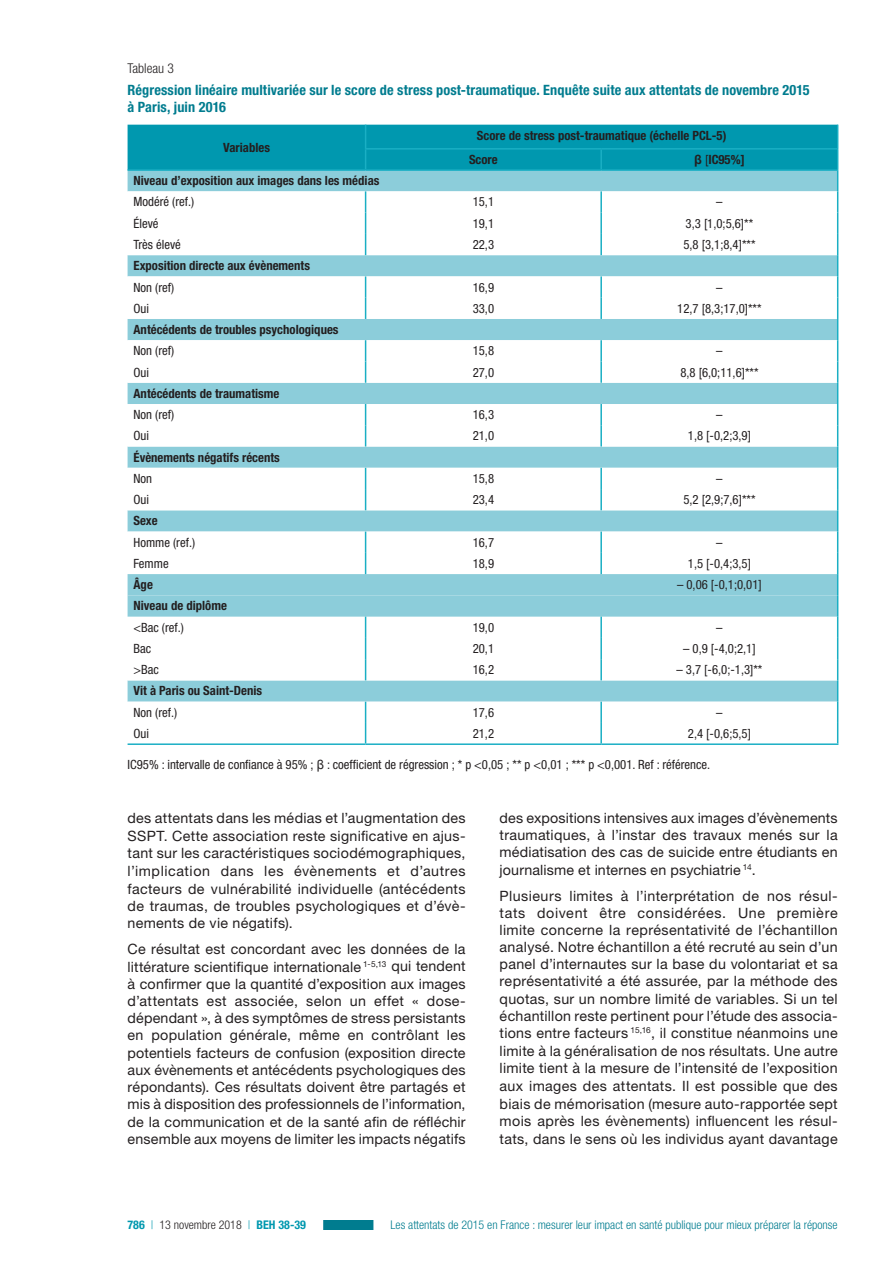
<style>
.page{position:relative;width:893px;height:1263px;background:#fff}
.page>*{position:absolute;margin:0;border:0;box-sizing:border-box;transform-origin:0 0}
.t1{font:14.25px/17.4px "Helvetica Neue LT Std";letter-spacing:.02em;color:#231f20;text-align:justify}
.t2{font:700 condensed 14.25px/17.1px "Helvetica Neue LT Std";letter-spacing:.01em;color:#007c8f}
.t3{font:300 condensed 13.5px "Helvetica Neue LT Std";color:#231f20}
.t4{font:condensed 12.75px "Helvetica Neue LT Std";color:#231f20}
.t5{font:700 condensed 12.75px/24.2px "Helvetica Neue LT Std";color:#231f20}
.t6{font:300 condensed 12px "Helvetica Neue LT Std";color:#007c8f}
.t7{font:300 condensed 12px "Helvetica Neue LT Std";color:#231f20}
.s1{font-family:"Arial";font-stretch:normal}
.s2{font-weight:400}
.s3{font-weight:700;color:#0098af}
.s4{color:#0098af}
</style>
<div class="page">
<div style="left:242px;top:1221px;width:596px;height:9px;background:#007c8f"></div>
<div style="left:110px;top:1219px;width:213px;height:12px;background:#fff"></div>
<div style="left:373px;top:1218px;width:482px;height:13px;background:#fff"></div>
<hr style="left:128px;top:743px;width:238px;height:2px;background:#1aafc4">
<hr style="left:366px;top:743px;width:235px;height:2px;background:#1aafc4">
<hr style="left:601px;top:743px;width:237px;height:2px;background:#1aafc4">
<svg style="left:128px;top:125px;width:710px;height:618px"></svg>
<p class="t3" style="left:128px;top:61px;width:48px">Tableau 3</p>
<p class="t2" style="left:128px;top:81px;width:684px">Régression linéaire multivariée sur le score de stress post-traumatique. Enquête suite aux attentats de novembre 2015 à Paris, juin 2016</p>
<p class="t5" style="left:223px;top:135px;width:48px">Variables</p>
<p class="t5" style="left:469px;top:123px;width:259px;text-indent:8px">Score de stress post-traumatique (échelle PCL-5)<br>Score</p>
<p class="t5" style="left:694px;top:147px;width:52px"><span class="s1">β</span> <span class="s2">[</span>IC95%]</p>
<p class="t5" style="left:134px;top:168px;width:247px">Niveau d’exposition aux images dans les médias</p>
<p class="t4" style="left:134px;top:195px;width:62px">Modéré (ref.)</p>
<p class="t4" style="left:473px;top:195px;width:23px">15,1</p>
<p class="t4" style="left:716px;top:195px;width:8px">–</p>
<p class="t4" style="left:134px;top:216px;width:27px">Élevé</p>
<p class="t4" style="left:473px;top:216px;width:23px">19,1</p>
<p class="t4" style="left:686px;top:216px;width:69px">3,3 [1,0;5,6]**</p>
<p class="t4" style="left:134px;top:237px;width:49px">Très élevé</p>
<p class="t4" style="left:473px;top:237px;width:23px">22,3</p>
<p class="t4" style="left:683px;top:237px;width:74px">5,8 [3,1;8,4]***</p>
<p class="t5" style="left:134px;top:253px;width:178px">Exposition directe aux évènements</p>
<p class="t4" style="left:134px;top:280px;width:42px">Non (ref)</p>
<p class="t4" style="left:473px;top:280px;width:23px">16,9</p>
<p class="t4" style="left:716px;top:280px;width:8px">–</p>
<p class="t4" style="left:134px;top:301px;width:17px">Oui</p>
<p class="t4" style="left:473px;top:301px;width:23px">33,0</p>
<p class="t4" style="left:677px;top:301px;width:86px">12,7 [8,3;17,0]***</p>
<p class="t5" style="left:134px;top:317px;width:207px">Antécédents de troubles psychologiques</p>
<p class="t4" style="left:134px;top:343px;width:42px">Non (ref)</p>
<p class="t4" style="left:473px;top:343px;width:23px">15,8</p>
<p class="t4" style="left:716px;top:343px;width:8px">–</p>
<p class="t4" style="left:134px;top:365px;width:17px">Oui</p>
<p class="t4" style="left:473px;top:365px;width:23px">27,0</p>
<p class="t4" style="left:680px;top:365px;width:80px">8,8 [6,0;11,6]***</p>
<p class="t5" style="left:134px;top:381px;width:147px">Antécédents de traumatisme</p>
<p class="t4" style="left:134px;top:407px;width:42px">Non (ref)</p>
<p class="t4" style="left:473px;top:407px;width:23px">16,3</p>
<p class="t4" style="left:716px;top:407px;width:8px">–</p>
<p class="t4" style="left:134px;top:428px;width:17px">Oui</p>
<p class="t4" style="left:473px;top:428px;width:23px">21,0</p>
<p class="t4" style="left:688px;top:428px;width:65px">1,8 [-0,2;3,9]</p>
<p class="t5" style="left:134px;top:445px;width:148px">Évènements négatifs récents</p>
<p class="t4" style="left:134px;top:471px;width:20px">Non</p>
<p class="t4" style="left:473px;top:471px;width:23px">15,8</p>
<p class="t4" style="left:716px;top:471px;width:8px">–</p>
<p class="t4" style="left:134px;top:492px;width:17px">Oui</p>
<p class="t4" style="left:473px;top:492px;width:23px">23,4</p>
<p class="t4" style="left:683px;top:492px;width:74px">5,2 [2,9;7,6]***</p>
<p class="t5" style="left:134px;top:509px;width:26px">Sexe</p>
<p class="t4" style="left:134px;top:535px;width:63px">Homme (ref.)</p>
<p class="t4" style="left:473px;top:535px;width:23px">16,7</p>
<p class="t4" style="left:716px;top:535px;width:8px">–</p>
<p class="t4" style="left:134px;top:556px;width:37px">Femme</p>
<p class="t4" style="left:473px;top:556px;width:23px">18,9</p>
<p class="t4" style="left:688px;top:556px;width:65px">1,5 [-0,4;3,5]</p>
<p class="t5" style="left:134px;top:572px;width:21px">Âge</p>
<p class="t4" style="left:677px;top:577px;width:86px">– 0,06 [-0,1;0,01]</p>
<p class="t5" style="left:134px;top:594px;width:95px">Niveau de diplôme</p>
<p class="t4" style="left:134px;top:620px;width:52px">&lt;Bac (ref.)</p>
<p class="t4" style="left:473px;top:620px;width:23px">19,0</p>
<p class="t4" style="left:716px;top:620px;width:8px">–</p>
<p class="t4" style="left:134px;top:641px;width:19px">Bac</p>
<p class="t4" style="left:473px;top:641px;width:23px">20,1</p>
<p class="t4" style="left:683px;top:641px;width:74px">– 0,9 [-4,0;2,1]</p>
<p class="t4" style="left:134px;top:662px;width:27px">&gt;Bac</p>
<p class="t4" style="left:473px;top:662px;width:23px">16,2</p>
<p class="t4" style="left:676px;top:662px;width:88px">– 3,7 [-6,0;-1,3]**</p>
<p class="t5" style="left:134px;top:679px;width:130px">Vit à Paris ou Saint-Denis</p>
<p class="t4" style="left:134px;top:705px;width:45px">Non (ref.)</p>
<p class="t4" style="left:473px;top:705px;width:23px">17,6</p>
<p class="t4" style="left:716px;top:705px;width:8px">–</p>
<p class="t4" style="left:134px;top:726px;width:17px">Oui</p>
<p class="t4" style="left:473px;top:726px;width:23px">21,2</p>
<p class="t4" style="left:688px;top:726px;width:65px">2,4 [-0,6;5,5]</p>
<p class="t4" style="left:128px;top:757px;width:584px">IC95% : intervalle de confiance à 95% ; <span class="s1">β</span> : coefficient de régression ; * p &lt;0,05 ; ** p &lt;0,01 ; *** p &lt;0,001. Ref : référence.</p>
<p class="t1" style="left:128px;top:809px;width:340px">des attentats dans les médias et l’augmentation des SSPT. Cette association reste significative en ajus&shy;tant sur les caractéristiques sociodémographiques, l’implication dans les évènements et d’autres facteurs de vulnérabilité individuelle (antécédents de traumas, de troubles psychologiques et d’évè&shy;nements de vie négatifs).</p>
<p class="t1" style="left:128px;top:940px;width:340px">Ce résultat est concordant avec les données de la littérature scientifique internationale <sup>1-5,13</sup> qui tendent à confirmer que la quantité d’exposition aux images d’attentats est associée, selon un effet « dose&shy;dépendant », à des symptômes de stress persistants en population générale, même en contrôlant les potentiels facteurs de confusion (exposition directe aux évènements et antécédents psychologiques des répondants). Ces résultats doivent être partagés et mis à disposition des professionnels de l’information, de la communication et de la santé afin de réfléchir ensemble aux moyens de limiter les impacts négatifs</p>
<p class="t1" style="left:500px;top:809px;width:340px">des expositions intensives aux images d’évènements traumatiques, à l’instar des travaux menés sur la médiatisation des cas de suicide entre étudiants en journalisme et internes en psychiatrie <sup>14</sup>.</p>
<p class="t1" style="left:500px;top:886px;width:340px">Plusieurs limites à l’interprétation de nos résul&shy;tats doivent être considérées. Une première limite concerne la représentativité de l’échantillon analysé. Notre échantillon a été recruté au sein d’un panel d’internautes sur la base du volontariat et sa représentativité a été assurée, par la méthode des quotas, sur un nombre limité de variables. Si un tel échantillon reste pertinent pour l’étude des associa&shy;tions entre facteurs <sup>15,16</sup>, il constitue néanmoins une limite à la généralisation de nos résultats. Une autre limite tient à la mesure de l’intensité de l’exposition aux images des attentats. Il est possible que des biais de mémorisation (mesure auto-rapportée sept mois après les évènements) influencent les résul&shy;tats, dans le sens où les individus ayant davantage</p>
<p class="t7" style="left:128px;top:1218px;width:180px"><span class="s3">786</span> <span class="s4">|</span> 13 novembre 2018 <span class="s4">|</span> <span class="s3">BEH 38-39</span></p>
<p class="t6" style="left:390px;top:1218px;width:449px">Les attentats de 2015 en France : mesurer leur impact en santé publique pour mieux préparer la réponse</p>
</div>
